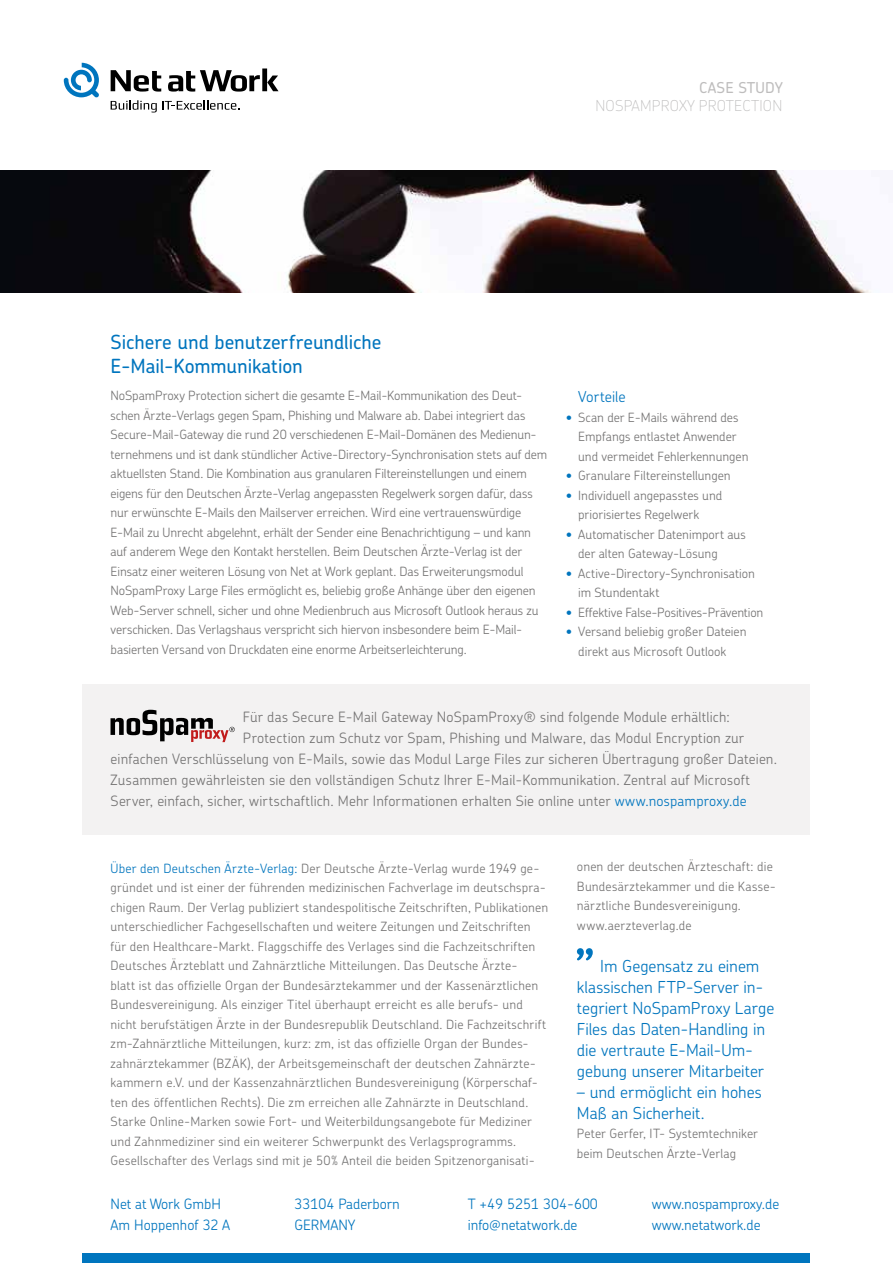
<style>
.page{position:relative;width:893px;height:1263px;background:#fff}
.page>*{position:absolute;margin:0;border:0;box-sizing:border-box;transform-origin:0 0}
.t1{font:500 19.5px/24px "Chevin Std";letter-spacing:-.005em;color:#0075be}
.t2{font:300 16.5px/21px "Chevin Pro";color:#0075be}
.t3{font:100 15px "Chevin Pro";letter-spacing:.015em;color:#bebdbd}
.t4{font:500 15px "Chevin Pro";letter-spacing:.015em;color:#bebdbd}
.t5{font:300 15px "Chevin Pro";color:#0075be}
.t6{font:300 14.25px "Chevin Pro";letter-spacing:.01em;color:#747373}
.t7{font:300 14.25px/21px "Chevin Pro";color:#0075be}
.t8{font:300 12.75px/19.5px "Chevin Pro";letter-spacing:.01em;color:#747373}
.t9{font:300 12.75px/19.5px "Chevin Pro";letter-spacing:-.01em;color:#747373}
.s1{color:#0075be}
</style>
<div class="page">
<svg style="left:111px;top:100px;width:129px;height:12px"></svg>
<svg style="left:111px;top:70px;width:50px;height:22px"></svg>
<svg style="left:168px;top:68px;width:111px;height:24px"></svg>
<svg style="left:64px;top:63px;width:35px;height:34px"></svg>
<img style="left:0;top:170px;width:869px;height:122px">
<svg style="left:577px;top:948px;width:16px;height:12px"></svg>
<div style="left:83px;top:1253px;width:727px;height:10px;background:#0075be"></div>
<div style="left:83px;top:684px;width:727px;height:150px;background:#f3f2f2"></div>
<svg style="left:111px;top:710px;width:124px;height:32px"></svg>
<p class="t4" style="left:699px;top:77px;width:85px">CASE STUDY</p>
<p class="t3" style="left:595px;top:95px;width:188px">NOSPAMPROXY PROTECTION</p>
<h1 class="t1" style="left:111px;top:329px;width:272px">Sichere und benutzerfreundliche<br>E-Mail-Kommunikation</h1>
<p class="t9" style="left:111px;top:386px;width:438px">NoSpamProxy Protection sichert die gesamte E-Mail-Kommunikation des Deut&shy;schen Ärzte-Verlags gegen Spam, Phishing und Malware ab. Dabei integriert das Secure-Mail-Gateway die rund 20 verschiedenen E-Mail-Domänen des Medienun&shy;ternehmens und ist dank stündlicher Active-Directory-Synchronisation stets auf dem aktuellsten Stand. Die Kombination aus granularen Filtereinstellungen und einem eigens für den Deutschen Ärzte-Verlag angepassten Regelwerk sorgen dafür, dass nur erwünschte E-Mails den Mailserver erreichen. Wird eine vertrauenswürdige E-Mail zu Unrecht abgelehnt, erhält der Sender eine Benachrichtigung – und kann auf anderem Wege den Kontakt herstellen. Beim Deutschen Ärzte-Verlag ist der Einsatz einer weiteren Lösung von Net at Work geplant. Das Erweiterungsmodul NoSpamProxy Large Files ermöglicht es, beliebig große Anhänge über den eigenen Web-Server schnell, sicher und ohne Medienbruch aus Microsoft Outlook heraus zu verschicken. Das Verlagshaus verspricht sich hiervon insbesondere beim E-Mail&shy;basierten Versand von Druckdaten eine enorme Arbeitserleichterung.</p>
<p class="t5" style="left:578px;top:387px;width:49px">Vorteile</p>
<p class="t8" style="left:578px;top:407px;width:172px;text-indent:-12px"><span class="s1">•</span> Scan der E-Mails während des<br>Empfangs entlastet Anwender und vermeidet Fehlerkennungen</p>
<p class="t8" style="left:566px;top:465px;width:166px"><span class="s1">•</span> Granulare Filtereinstellungen</p>
<p class="t8" style="left:578px;top:485px;width:146px;text-indent:-12px"><span class="s1">•</span> Individuell angepasstes und priorisiertes Regelwerk</p>
<p class="t8" style="left:578px;top:524px;width:169px;text-indent:-12px"><span class="s1">•</span> Automatischer Datenimport aus der alten Gateway-Lösung</p>
<p class="t8" style="left:578px;top:563px;width:178px;text-indent:-12px"><span class="s1">•</span> Active-Directory-Synchronisation im Stundentakt</p>
<p class="t9" style="left:566px;top:602px;width:199px"><span class="s1">•</span> Effektive False-Positives-Prävention</p>
<p class="t8" style="left:578px;top:621px;width:170px;text-indent:-12px"><span class="s1">•</span> Versand beliebig großer Dateien direkt aus Microsoft Outlook</p>
<p class="t6" style="left:243px;top:707px;width:488px">Für das Secure E-Mail Gateway NoSpamProxy® sind folgende Module erhältlich:</p>
<p class="t6" style="left:243px;top:728px;width:503px">Protection zum Schutz vor Spam, Phishing und Malware, das Modul Encryption zur</p>
<p class="t6" style="left:111px;top:749px;width:668px">einfachen Verschlüsselung von E-Mails, sowie das Modul Large Files zur sicheren Übertragung großer Dateien.</p>
<p class="t6" style="left:111px;top:770px;width:641px">Zusammen gewährleisten sie den vollständigen Schutz Ihrer E-Mail-Kommunikation. Zentral auf Microsoft</p>
<p class="t6" style="left:111px;top:791px;width:638px">Server, einfach, sicher, wirtschaftlich. Mehr Informationen erhalten Sie online unter <span class="s1">www.nospamproxy.de</span></p>
<p class="t8" style="left:111px;top:858px;width:439px"><span class="s1">Über den Deutschen Ärzte-Verlag:</span> Der Deutsche Ärzte-Verlag wurde 1949 ge&shy;gründet und ist einer der führenden medizinischen Fachverlage im deutschspra&shy;chigen Raum. Der Verlag publiziert standespolitische Zeitschriften, Publikationen unterschiedlicher Fachgesellschaften und weitere Zeitungen und Zeitschriften für den Healthcare-Markt. Flaggschiffe des Verlages sind die Fachzeitschriften Deutsches Ärzteblatt und Zahnärztliche Mitteilungen. Das Deutsche Ärzte-<br>blatt ist das offizielle Organ der Bundesärztekammer und der Kassenärztlichen Bundesvereinigung. Als einziger Titel überhaupt erreicht es alle berufs- und nicht berufstätigen Ärzte in der Bundesrepublik Deutschland. Die Fachzeitschrift zm-Zahnärztliche Mitteilungen, kurz: zm, ist das offizielle Organ der Bundes&shy;zahnärztekammer (BZÄK), der Arbeitsgemeinschaft der deutschen Zahnärzte&shy;kammern e.V. und der Kassenzahnärztlichen Bundesvereinigung (Körperschaf&shy;ten des öffentlichen Rechts). Die zm erreichen alle Zahnärzte in Deutschland.<br>Starke Online-Marken sowie Fort- und Weiterbildungsangebote für Mediziner und Zahnmediziner sind ein weiterer Schwerpunkt des Verlagsprogramms.<br>Gesellschafter des Verlags sind mit je 50% Anteil die beiden Spitzenorganisati-</p>
<p class="t8" style="left:577px;top:856px;width:200px">onen der deutschen Ärzteschaft: die<br>Bundesärztekammer und die Kasse&shy;närztliche Bundesvereinigung. www.aerzteverlag.de</p>
<p class="t2" style="left:577px;top:954px;width:199px;text-indent:23px">Im Gegensatz zu einem klassischen FTP-Server in&shy;tegriert NoSpamProxy Large<br>Files das Daten-Handling in die vertraute E-Mail-Um&shy;gebung unserer Mitarbeiter</p>
<p class="t2" style="left:577px;top:1081px;width:186px">– und ermöglicht ein hohes<br>Maß an Sicherheit.</p>
<p class="t8" style="left:577px;top:1123px;width:183px">Peter Gerfer, IT- Systemtechniker beim Deutschen Ärzte-Verlag</p>
<p class="t7" style="left:111px;top:1193px;width:121px">Net at Work GmbH<br>Am Hoppenhof 32 A</p>
<p class="t7" style="left:468px;top:1193px;width:132px">T +49 5251 304-600 info@netatwork.de</p>
<p class="t7" style="left:294px;top:1193px;width:107px">33104 Paderborn<br>GERMANY</p>
<p class="t7" style="left:652px;top:1193px;width:129px">www.nospamproxy.de www.netatwork.de</p>
</div>
